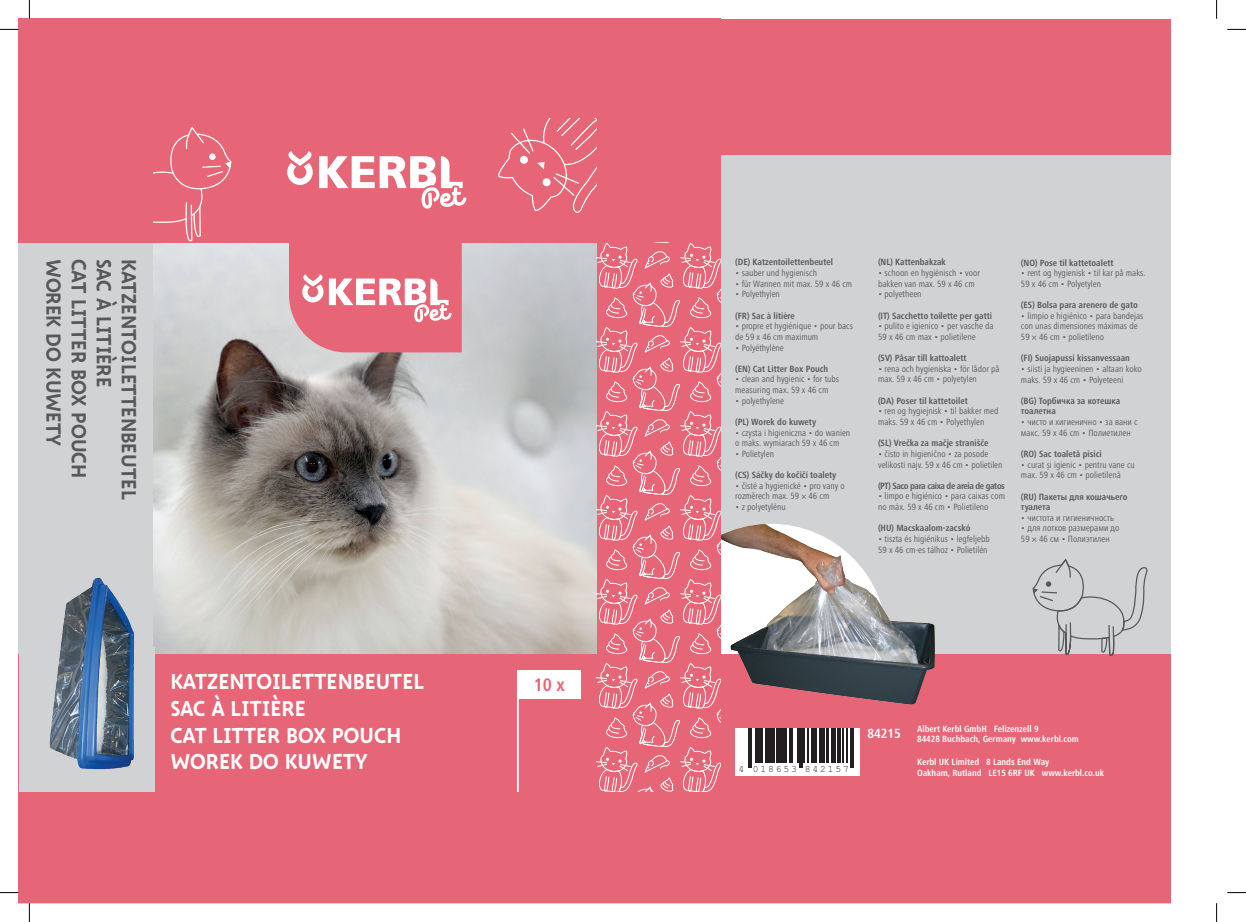
<style>
.page{position:relative;width:1246px;height:922px;background:#fff}
.page>*{position:absolute;margin:0;border:0;box-sizing:border-box;transform-origin:0 0}
.t1{font:25px/26.6px "New Jonesy Latin Rough Capitals";color:#fff}
.t2{font:23.75px "New Jonesy Latin Rough Capitals";color:#57585a}
.t3{font:700 condensed 18.75px "Frutiger Next LTW1 G";color:#e66576}
.t4{font:700 condensed 13.75px "Frutiger Next LTW1 G";color:#fff}
.t5{font:9.75px "Helvetica";letter-spacing:.185em;color:#231f20}
.t6{font:condensed 9.38px/10.6px "Frutiger Next LTW1 G";color:#57585a}
.t7{font:700 condensed 9.38px/10.6px "Frutiger Next LTW1 G";color:#57585a}
.t8{font:700 condensed 9.38px/10.6px "Frutiger Next LTW1 G";color:#fff}
.t9{font:700 condensed 9.38px "Frutiger Next LTW1 G";letter-spacing:-.04em;color:#57585a}
</style>
<div class="page">
<div style="left:19px;top:19px;width:1152px;height:884px;background:#d1d2d4"></div>
<img style="left:154px;top:243px;width:443px;height:411px">
<img style="left:721px;top:524px;width:113px;height:130px">
<svg style="left:289px;top:243px;width:173px;height:109px;background:#e87d8b"></svg>
<div style="left:19px;top:654px;width:1152px;height:249px;background:#e66576"></div>
<div style="left:712px;top:19px;width:459px;height:135px;background:#e66576"></div>
<div style="left:19px;top:19px;width:702px;height:224px;background:#e66576"></div>
<svg style="left:735px;top:728px;width:124px;height:47px;background:#c9c8c9"></svg>
<hr style="left:748px;top:727px;width:1px;height:40px;background:#231f20">
<hr style="left:751px;top:727px;width:1px;height:40px;background:#231f20">
<hr style="left:755px;top:727px;width:2px;height:35px;background:#231f20">
<hr style="left:758px;top:727px;width:1px;height:35px;background:#231f20">
<hr style="left:760px;top:727px;width:3px;height:35px;background:#231f20">
<hr style="left:765px;top:727px;width:2px;height:35px;background:#231f20">
<hr style="left:768px;top:727px;width:2px;height:35px;background:#231f20">
<hr style="left:772px;top:727px;width:3px;height:35px;background:#231f20">
<hr style="left:776px;top:727px;width:1px;height:35px;background:#231f20">
<div style="left:778px;top:727px;width:5px;height:35px;background:#231f20"></div>
<hr style="left:784px;top:727px;width:3px;height:35px;background:#231f20">
<hr style="left:789px;top:727px;width:1px;height:35px;background:#231f20">
<hr style="left:791px;top:727px;width:1px;height:35px;background:#231f20">
<hr style="left:797px;top:727px;width:1px;height:35px;background:#231f20">
<hr style="left:799px;top:727px;width:1px;height:40px;background:#231f20">
<hr style="left:801px;top:727px;width:1px;height:40px;background:#231f20">
<hr style="left:803px;top:727px;width:2px;height:35px;background:#231f20">
<hr style="left:807px;top:727px;width:1px;height:35px;background:#231f20">
<hr style="left:811px;top:727px;width:1px;height:35px;background:#231f20">
<hr style="left:813px;top:727px;width:4px;height:35px;background:#231f20">
<hr style="left:819px;top:727px;width:2px;height:35px;background:#231f20">
<hr style="left:822px;top:727px;width:2px;height:35px;background:#231f20">
<hr style="left:827px;top:727px;width:2px;height:35px;background:#231f20">
<hr style="left:831px;top:727px;width:2px;height:35px;background:#231f20">
<hr style="left:834px;top:727px;width:1px;height:35px;background:#231f20">
<hr style="left:838px;top:727px;width:3px;height:35px;background:#231f20">
<hr style="left:842px;top:727px;width:1px;height:35px;background:#231f20">
<hr style="left:846px;top:727px;width:2px;height:35px;background:#231f20">
<hr style="left:850px;top:727px;width:1px;height:40px;background:#231f20">
<hr style="left:852px;top:727px;width:1px;height:40px;background:#231f20">
<hr style="left:517px;top:670px;width:2px;height:122px;background:#fff">
<svg style="left:287px;top:151px;width:26px;height:34px"></svg>
<svg style="left:319px;top:156px;width:147px;height:53px"></svg>
<svg style="left:597px;top:243px;width:124px;height:548px;fill:#e66576"></svg>
<svg style="left:498px;top:118px;width:98px;height:95px"></svg>
<svg style="left:153px;top:128px;width:79px;height:114px"></svg>
<div style="left:518px;top:670px;width:63px;height:29px;background:#fff"></div>
<svg style="left:1032px;top:560px;width:116px;height:96px"></svg>
<svg style="left:19px;top:647px;width:135px;height:145px;background:#a5aeb9"></svg>
<img style="left:49px;top:577px;width:50px;height:167px">
<img style="left:730px;top:543px;width:205px;height:161px">
<svg style="left:0;top:29px;width:19px;height:1px"></svg>
<svg style="left:1227px;top:29px;width:19px;height:1px"></svg>
<svg style="left:0;top:891px;width:19px;height:2px"></svg>
<svg style="left:1227px;top:892px;width:19px;height:1px"></svg>
<svg style="left:29px;top:0;width:1px;height:19px"></svg>
<svg style="left:29px;top:903px;width:1px;height:19px"></svg>
<svg style="left:1216px;top:0;width:1px;height:19px"></svg>
<svg style="left:1216px;top:903px;width:1px;height:19px"></svg>
<h2 class="t2" style="left:67px;top:259px;width:189px;rotate:90deg">WOREK DO KUWETY</h2>
<h2 class="t2" style="left:92px;top:259px;width:221px;rotate:90deg">CAT LITTER BOX POUCH</h2>
<h2 class="t2" style="left:117px;top:259px;width:130px;rotate:90deg">SAC À LITIÈRE</h2>
<h2 class="t2" style="left:142px;top:259px;width:242px;rotate:90deg">KATZENTOILETTENBEUTEL</h2>
<h1 class="t1" style="left:170px;top:668px;width:255px">KATZENTOILETTENBEUTEL<br>SAC À LITIÈRE<br>CAT LITTER BOX POUCH<br>WOREK DO KUWETY</h1>
<h3 class="t3" style="left:534px;top:674px;width:33px">10 x</h3>
<p class="t7" style="left:735px;top:257px;width:99px">(DE) Katzentoilettenbeutel</p>
<p class="t6" style="left:735px;top:268px;width:83px">• sauber und hygienisch</p>
<p class="t6" style="left:735px;top:278px;width:119px">• für Wannen mit max. 59 x 46 cm</p>
<p class="t6" style="left:735px;top:289px;width:46px">• Polyethylen</p>
<p class="t7" style="left:735px;top:310px;width:61px">(FR) Sac à litière</p>
<p class="t6" style="left:735px;top:321px;width:119px">• propre et hygiénique • pour bacs de 59 x 46 cm maximum</p>
<p class="t6" style="left:735px;top:342px;width:50px">• Polyéthylène</p>
<p class="t7" style="left:735px;top:363px;width:95px">(EN) Cat Litter Box Pouch</p>
<p class="t6" style="left:735px;top:374px;width:105px">• clean and hygienic • for tubs measuring max. 59 x 46 cm</p>
<p class="t6" style="left:735px;top:395px;width:50px">• polyethylene</p>
<p class="t7" style="left:735px;top:416px;width:82px">(PL) Worek do kuwety</p>
<p class="t6" style="left:735px;top:427px;width:117px">• czysta i higieniczna • do wanien o maks. wymiarach 59 x 46 cm</p>
<p class="t6" style="left:735px;top:448px;width:40px">• Polietylen</p>
<p class="t7" style="left:735px;top:470px;width:103px">(CS) Sáčky do kočičí toalety</p>
<p class="t6" style="left:735px;top:480px;width:111px">• čisté a hygienické • pro vany o rozměrech max. 59 × 46 cm</p>
<p class="t6" style="left:735px;top:501px;width:52px">• z polyetylénu</p>
<p class="t7" style="left:878px;top:257px;width:69px">(NL) Kattenbakzak</p>
<p class="t6" style="left:878px;top:268px;width:103px">• schoon en hygiënisch • voor bakken van max. 59 x 46 cm</p>
<p class="t6" style="left:878px;top:289px;width:45px">• polyetheen</p>
<p class="t7" style="left:878px;top:310px;width:115px">(IT) Sacchetto toilette per gatti</p>
<p class="t6" style="left:878px;top:321px;width:117px">• pulito e igienico • per vasche da<br>59 x 46 cm max • polietilene</p>
<p class="t7" style="left:878px;top:353px;width:90px">(SV) Påsar till kattoalett</p>
<p class="t6" style="left:878px;top:363px;width:123px">• rena och hygieniska • för lådor på max. 59 x 46 cm • polyetylen</p>
<p class="t7" style="left:878px;top:395px;width:91px">(DA) Poser til kattetoilet</p>
<p class="t6" style="left:878px;top:406px;width:122px">• ren og hygiejnisk • til bakker med maks. 59 x 46 cm • Polyethylen</p>
<p class="t7" style="left:878px;top:438px;width:112px">(SL) Vrečka za mačje stranišče</p>
<p class="t6" style="left:878px;top:448px;width:126px">• čisto in higienično • za posode velikosti najv. 59 x 46 cm • polietilen</p>
<p class="t9" style="left:878px;top:480px;width:128px">(PT) Saco para caixa de areia de gatos</p>
<p class="t6" style="left:878px;top:491px;width:128px">• limpo e higiénico • para caixas com no máx. 59 x 46 cm • Polietileno</p>
<p class="t7" style="left:878px;top:523px;width:94px">(HU) Macskaalom-zacskó</p>
<p class="t6" style="left:878px;top:533px;width:113px">• tiszta és higiénikus • legfeljebb<br>59 x 46 cm-es tálhoz • Polietilén</p>
<p class="t7" style="left:1021px;top:257px;width:94px">(NO) Pose til kattetoalett</p>
<p class="t6" style="left:1021px;top:268px;width:126px">• rent og hygienisk • til kar på maks.<br>59 x 46 cm • Polyetylen</p>
<p class="t7" style="left:1021px;top:299px;width:118px">(ES) Bolsa para arenero de gato</p>
<p class="t6" style="left:1021px;top:310px;width:124px">• limpio e higiénico • para bandejas con unas dimensiones máximas de<br>59 × 46 cm • polietileno</p>
<p class="t7" style="left:1021px;top:353px;width:110px">(FI) Suojapussi kissanvessaan</p>
<p class="t6" style="left:1021px;top:363px;width:122px">• siisti ja hygieeninen • altaan koko maks. 59 x 46 cm • Polyeteeni</p>
<p class="t7" style="left:1021px;top:395px;width:101px">(BG) Торбичка за котешка тоалетна</p>
<p class="t6" style="left:1021px;top:416px;width:118px">• чисто и хигиенично • за вани с макс. 59 x 46 cm • Полиетилен</p>
<p class="t7" style="left:1021px;top:448px;width:82px">(RO) Sac toaletă pisici</p>
<p class="t6" style="left:1021px;top:459px;width:115px">• curat și igienic • pentru vane cu max. 59 x 46 cm • polietilenă</p>
<p class="t7" style="left:1021px;top:491px;width:108px">(RU) Пакеты для кошачьего туалета</p>
<p class="t6" style="left:1021px;top:512px;width:94px">• чистота и гигиеничность</p>
<p class="t6" style="left:1021px;top:523px;width:100px">• для лотков размерами до<br>59 × 46 см • Полиэтилен</p>
<p class="t5" style="left:738px;top:762px;width:112px">4 018653 842157</p>
<h3 class="t4" style="left:867px;top:725px;width:35px">84215</h3>
<p class="t8" style="left:917px;top:723px;width:163px">Albert Kerbl GmbH Felizenzell 9<br>84428 Buchbach, Germany www.kerbl.com</p>
<p class="t8" style="left:917px;top:756px;width:189px">Kerbl UK Limited 8 Lands End Way<br>Oakham, Rutland LE15 6RF UK www.kerbl.co.uk</p>
</div>
